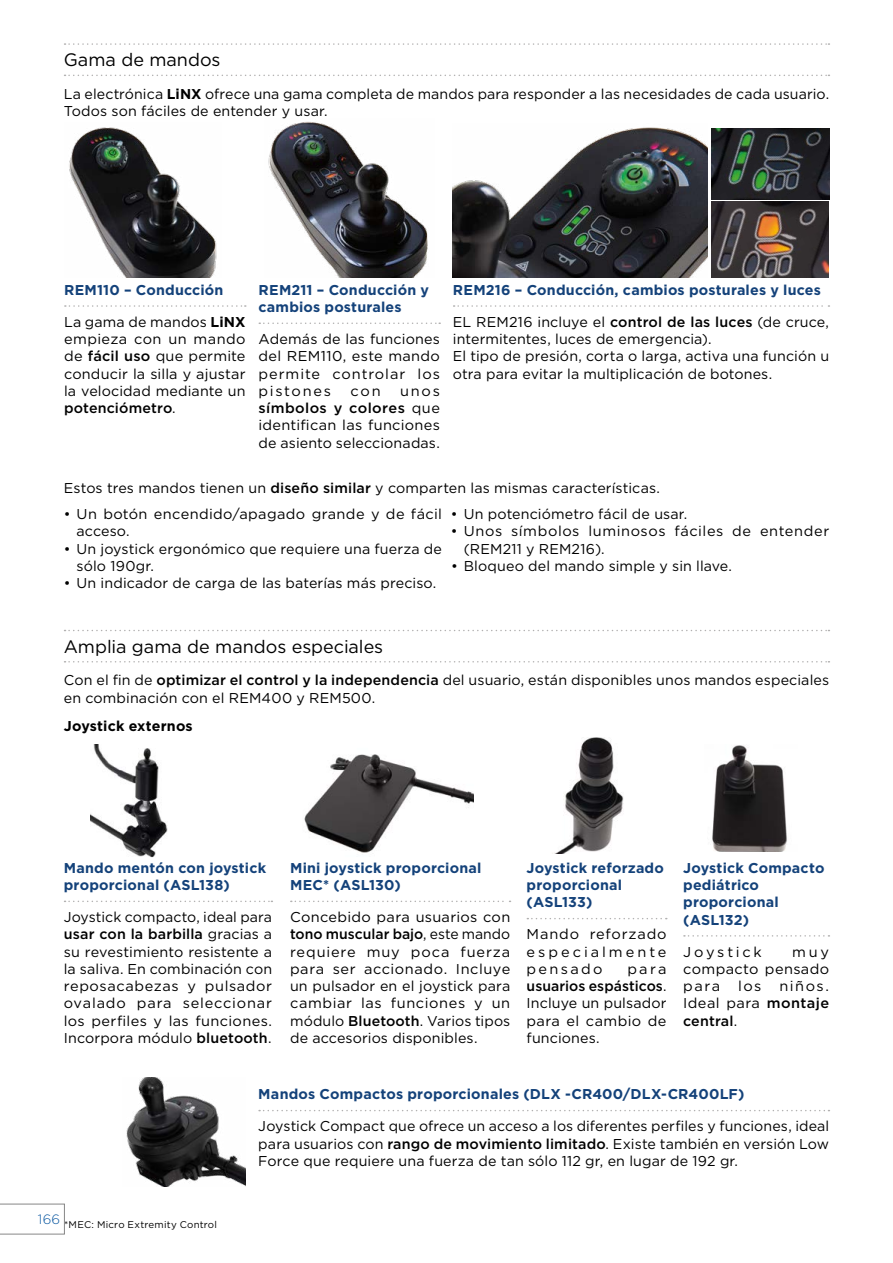
<style>
.page{position:relative;width:893px;height:1263px;background:#fff}
.page>*{position:absolute;margin:0;border:0;box-sizing:border-box;transform-origin:0 0}
.t1{font:18px "Gotham";color:#000}
.t2{font:14.25px/17.2px "Gotham";letter-spacing:.01em;color:#000;text-align:justify}
.t3{font:700 14.25px/17.2px "Gotham";letter-spacing:.015em;color:#14427a}
.t4{font:14.25px/17.2px "Gotham";letter-spacing:.04em;color:#000}
.t5{font:700 14.25px "Gotham";letter-spacing:.01em;color:#000}
.t6{font:14.25px "Gotham";letter-spacing:.19em;color:#000}
.t7{font:300 13.5px "Gotham";color:#0755a0}
.t8{font:9.75px "Gotham";letter-spacing:.02em;color:#000}
.s1{font-weight:700}
.s2{font-weight:500}
</style>
<div class="page">
<svg style="left:65px;top:43px;width:764px;height:2px"></svg>
<svg style="left:65px;top:75px;width:764px;height:1px"></svg>
<svg style="left:65px;top:630px;width:764px;height:1px"></svg>
<svg style="left:65px;top:661px;width:764px;height:1px"></svg>
<svg style="left:65px;top:901px;width:207px;height:1px"></svg>
<svg style="left:291px;top:901px;width:219px;height:1px"></svg>
<svg style="left:527px;top:918px;width:140px;height:1px"></svg>
<svg style="left:684px;top:935px;width:145px;height:2px"></svg>
<svg style="left:259px;top:1110px;width:570px;height:1px"></svg>
<img style="left:453px;top:127px;width:254px;height:150px">
<img style="left:268px;top:121px;width:160px;height:156px">
<img style="left:69px;top:127px;width:148px;height:150px">
<svg style="left:259px;top:322px;width:181px;height:2px"></svg>
<svg style="left:65px;top:305px;width:181px;height:2px"></svg>
<svg style="left:454px;top:305px;width:375px;height:2px"></svg>
<img style="left:712px;top:128px;width:117px;height:71px">
<img style="left:712px;top:202px;width:116px;height:75px">
<svg style="left:0;top:1204px;width:65px;height:30px"></svg>
<img style="left:90px;top:744px;width:78px;height:114px">
<img style="left:304px;top:754px;width:170px;height:99px">
<img style="left:554px;top:737px;width:70px;height:116px">
<img style="left:712px;top:745px;width:75px;height:107px">
<img style="left:126px;top:1077px;width:120px;height:109px">
<p class="t1" style="left:64px;top:48px;width:158px">Gama de mandos</p>
<p class="t2" style="left:64px;top:85px;width:767px">La electrónica <span class="s1">LiNX</span> ofrece una gama completa de mandos para responder a las necesidades de cada usuario.<br>Todos son fáciles de entender y usar.</p>
<p class="t3" style="left:64px;top:281px;width:161px">REM110 – Conducción</p>
<p class="t2" style="left:64px;top:313px;width:183px">La gama de mandos <span class="s1">LiNX </span>empieza con un mando de <span class="s2">fácil uso</span> que permite conducir la silla y ajustar la velocidad mediante un <span class="s2">potenciómetro</span>.</p>
<p class="t3" style="left:258px;top:281px;width:172px">REM211 – Conducción y cambios posturales</p>
<p class="t2" style="left:258px;top:330px;width:183px">Además de las funciones del REM110, este mando permite controlar los pistones</p>
<p class="t2" style="left:258px;top:382px;width:183px;text-indent:142px">unos <span class="s2">símbolos y colores</span> que identifican las funciones de asiento seleccionadas.</p>
<p class="t2" style="left:351px;top:382px;width:31px">con</p>
<p class="t3" style="left:453px;top:281px;width:370px">REM216 – Conducción, cambios posturales y luces</p>
<p class="t2" style="left:453px;top:313px;width:378px;text-align:left">EL REM216 incluye el <span class="s2">control de las luces</span> (de cruce, intermitentes, luces de emergencia).<br>El tipo de presión, corta o larga, activa una función u otra para evitar la multiplicación de botones.</p>
<p class="t2" style="left:64px;top:479px;width:598px">Estos tres mandos tienen un <span class="s2">diseño similar</span> y comparten las mismas características.</p>
<p class="t2" style="left:77px;top:505px;width:367px;text-indent:-13px">• Un botón encendido/apagado grande y de fácil acceso.</p>
<p class="t2" style="left:77px;top:540px;width:367px;text-indent:-13px">• Un joystick ergonómico que requiere una fuerza de sólo 190gr.</p>
<p class="t2" style="left:64px;top:574px;width:374px">• Un indicador de carga de las baterías más preciso.</p>
<p class="t2" style="left:451px;top:505px;width:238px">• Un potenciómetro fácil de usar.</p>
<p class="t4" style="left:464px;top:522px;width:367px;text-indent:-13px">• Unos símbolos luminosos fáciles de entender (REM211 y REM216).</p>
<p class="t2" style="left:451px;top:557px;width:283px">• Bloqueo del mando simple y sin llave.</p>
<p class="t1" style="left:64px;top:635px;width:321px">Amplia gama de mandos especiales</p>
<p class="t2" style="left:64px;top:671px;width:767px">Con el fin de <span class="s2">optimizar el control y la independencia</span> del usuario, están disponibles unos mandos especiales en combinación con el REM400 y REM500.</p>
<p class="t5" style="left:64px;top:717px;width:131px">Joystick externos</p>
<p class="t3" style="left:64px;top:859px;width:204px">Mando mentón con joystick proporcional (ASL138)</p>
<p class="t2" style="left:64px;top:908px;width:210px">Joystick compacto, ideal para <span class="s2">usar con la barbilla</span> gracias a su revestimiento resistente a la saliva. En combinación con reposacabezas y pulsador ovalado para seleccionar los perfiles y las funciones.<br>Incorpora módulo <span class="s2">bluetooth</span>.</p>
<p class="t3" style="left:290px;top:859px;width:193px">Mini joystick proporcional<br>MEC* (ASL130)</p>
<p class="t2" style="left:290px;top:908px;width:222px">Concebido para usuarios con <span class="s2">tono muscular bajo</span>, este mando requiere muy poca fuerza para ser accionado. Incluye un pulsador en el joystick para cambiar las funciones y un módulo <span class="s2">Bluetooth</span>. Varios tipos de accesorios disponibles.</p>
<p class="t3" style="left:527px;top:859px;width:139px">Joystick reforzado proporcional (ASL133)</p>
<p class="t2" style="left:527px;top:925px;width:141px">Mando reforzado especialmente pensado</p>
<p class="t2" style="left:527px;top:960px;width:141px;text-indent:101px">para <span class="s2">usuarios espásticos</span>.<br>Incluye un pulsador para el cambio de funciones.</p>
<p class="t3" style="left:683px;top:859px;width:143px">Joystick Compacto pediátrico proporcional (ASL132)</p>
<p class="t6" style="left:683px;top:942px;width:80px">Joystick</p>
<p class="t2" style="left:683px;top:943px;width:147px;text-indent:109px">muy compacto pensado para</p>
<p class="t2" style="left:738px;top:977px;width:25px">los</p>
<p class="t2" style="left:683px;top:977px;width:147px;text-indent:96px">niños.<br>Ideal para <span class="s2">montaje central</span>.</p>
<p class="t7" style="left:38px;top:1211px;width:24px">166</p>
<p class="t8" style="left:64px;top:1218px;width:154px">*MEC: Micro Extremity Control</p>
<p class="t3" style="left:258px;top:1085px;width:488px">Mandos Compactos proporcionales (DLX -CR400/DLX-CR400LF)</p>
<p class="t2" style="left:258px;top:1117px;width:572px">Joystick Compact que ofrece un acceso a los diferentes perfiles y funciones, ideal para usuarios con <span class="s2">rango de movimiento limitado</span>. Existe también en versión Low Force que requiere una fuerza de tan sólo 112 gr, en lugar de 192 gr.</p>
</div>
